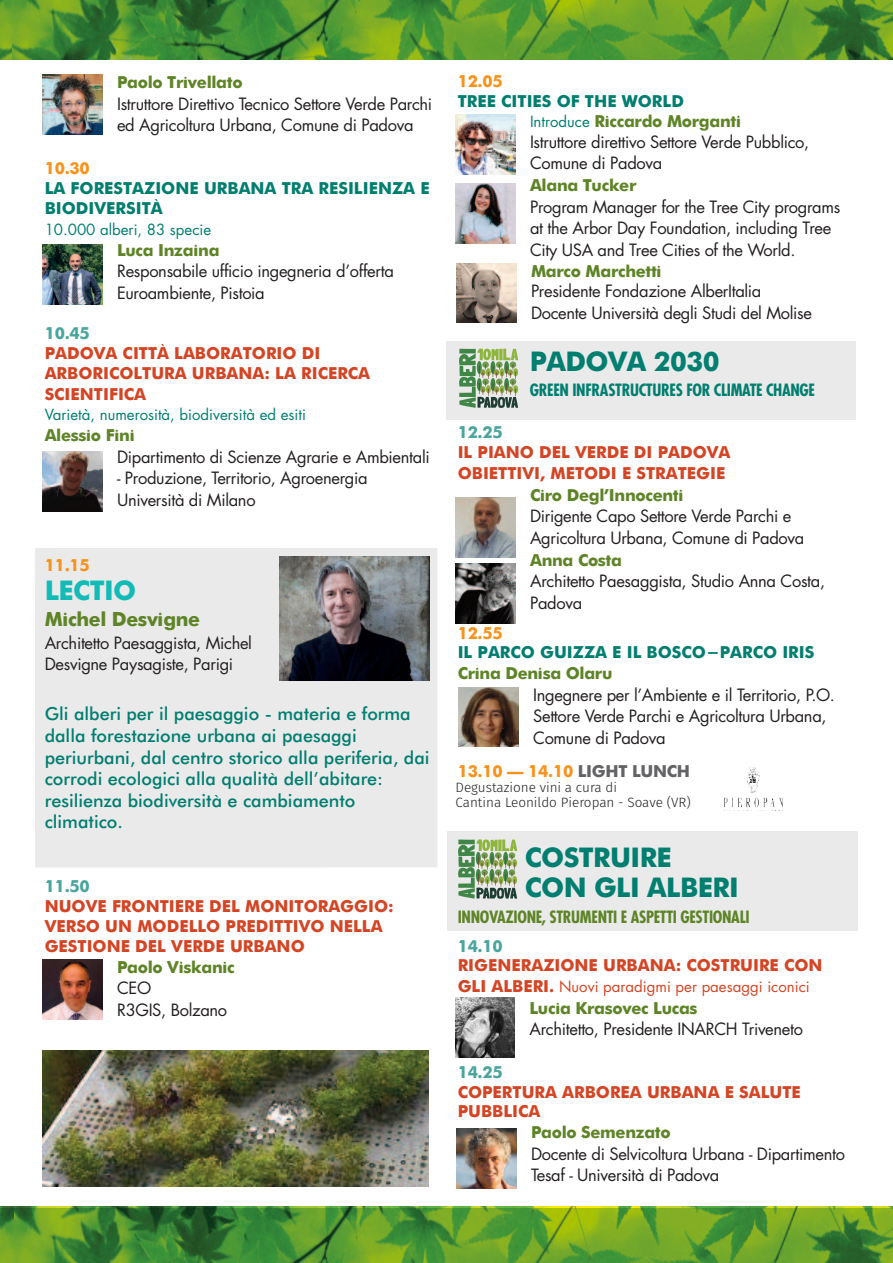
<style>
.page{position:relative;width:893px;height:1263px;background:#fff}
.page>*{position:absolute;margin:0;border:0;box-sizing:border-box;transform-origin:0 0}
.t1{font:700 27px/30px "Futura";letter-spacing:-.02em;color:#007e70}
.t2{font:700 27px "Futura";letter-spacing:-.02em;color:#13bbb6}
.t3{font:700 19.5px "Futura";letter-spacing:-.02em;color:#5e8427}
.t4{font:500 18px/21.6px "Futura BT";color:#007e70}
.t5{font:16.5px/21.6px "Futura";letter-spacing:-.02em;color:#231f20}
.t6{font:700 16.5px/19.8px "Futura";color:#d34524}
.t7{font:700 16.5px "Futura";letter-spacing:-.02em;color:#5e8427}
.t8{font:700 16.5px/20.9px "Futura";color:#007e70}
.t9{font:700 16.5px "Futura";letter-spacing:-.02em;color:#f7931d}
.t10{font:700 condensed 16.5px "Futura";letter-spacing:-.02em;color:#5e8427}
.t11{font:700 condensed 16.5px "Futura";letter-spacing:-.02em;color:#007e70}
.t12{font:700 16.5px "Futura";letter-spacing:-.02em;color:#4aa59d}
.t13{font:15px "Futura";color:#007e70}
.t14{font:15px "Futura";color:#d34524}
.t15{font:300 13.5px/15px "Fira Sans";color:#231f20}
.s1{font-weight:700;color:#007e70}
.s2{font-size:15px;color:#007e70}
.s3{font-weight:700;color:#5e8427}
.s4{color:#636366}
.s5{font-weight:700;font-size:16.5px}
</style>
<div class="page">
<div style="left:446px;top:341px;width:410px;height:79px;background:#eaeaea"></div>
<div style="left:448px;top:831px;width:410px;height:100px;background:#eaeaea"></div>
<div style="left:35px;top:548px;width:402px;height:319px;background:#eaeaea"></div>
<img style="left:43px;top:75px;width:59px;height:59px">
<img style="left:43px;top:245px;width:59px;height:59px">
<img style="left:43px;top:960px;width:59px;height:59px">
<img style="left:280px;top:557px;width:150px;height:123px">
<svg style="left:459px;top:349px;width:59px;height:59px"></svg>
<svg style="left:458px;top:839px;width:59px;height:60px"></svg>
<img style="left:459px;top:687px;width:59px;height:60px">
<img style="left:455px;top:998px;width:59px;height:59px">
<img style="left:455px;top:184px;width:60px;height:59px">
<img style="left:455px;top:115px;width:60px;height:60px">
<img style="left:456px;top:263px;width:60px;height:60px">
<img style="left:455px;top:498px;width:60px;height:59px">
<img style="left:456px;top:564px;width:59px;height:59px">
<img style="left:43px;top:452px;width:59px;height:59px">
<img style="left:0;top:1207px;width:13px;height:1px">
<div style="left:0;top:0;width:893px;height:60px;background:#007e70;opacity:.33"></div>
<div style="left:0;top:1208px;width:893px;height:55px;background:#007e70;opacity:.33"></div>
<img style="left:43px;top:1050px;width:385px;height:137px">
<img style="left:456px;top:1129px;width:60px;height:59px">
<img style="left:724px;top:767px;width:59px;height:44px">
<p class="t7" style="left:117px;top:76px;width:127px">Paolo Trivellato</p>
<p class="t5" style="left:117px;top:94px;width:317px">Istruttore Direttivo Tecnico Settore Verde Parchi ed Agricoltura Urbana, Comune di Padova</p>
<p class="t9" style="left:45px;top:161px;width:47px">10.30</p>
<p class="t8" style="left:45px;top:179px;width:386px">LA FORESTAZIONE URBANA TRA RESILIENZA E<br>BIODIVERSITÀ</p>
<p class="t13" style="left:45px;top:222px;width:168px">10.000 alberi, 83 specie</p>
<p class="t7" style="left:117px;top:243px;width:104px">Luca Inzaina</p>
<p class="t5" style="left:117px;top:262px;width:279px">Responsabile ufficio ingegneria d’offerta<br>Euroambiente, Pistoia</p>
<p class="t12" style="left:45px;top:327px;width:47px">10.45</p>
<p class="t6" style="left:45px;top:345px;width:327px;line-height:20.2px">PADOVA CITTÀ LABORATORIO DI<br>ARBORICOLTURA URBANA: LA RICERCA<br>SCIENTIFICA</p>
<p class="t13" style="left:45px;top:408px;width:263px">Varietà, numerosità, biodiversità ed esiti</p>
<p class="t7" style="left:45px;top:428px;width:92px">Alessio Fini</p>
<p class="t5" style="left:117px;top:447px;width:314px">Dipartimento di Scienze Agrarie e Ambientali</p>
<p class="t5" style="left:117px;top:469px;width:252px">- Produzione, Territorio, Agroenergia<br>Università di Milano</p>
<p class="t9" style="left:45px;top:558px;width:47px">11.15</p>
<h1 class="t2" style="left:45px;top:579px;width:93px">LECTIO</h1>
<p class="t3" style="left:45px;top:611px;width:157px">Michel Desvigne</p>
<p class="t5" style="left:45px;top:633px;width:209px">Architetto Paesaggista, Michel<br>Desvigne Paysagiste, Parigi</p>
<p class="t4" style="left:45px;top:703px;width:386px">Gli alberi per il paesaggio - materia e forma dalla forestazione urbana ai paesaggi periurbani, dal centro storico alla periferia, dai corrodi ecologici alla qualità dell’abitare: resilienza biodiversità e cambiamento climatico.</p>
<p class="t12" style="left:45px;top:880px;width:47px">11.50</p>
<p class="t6" style="left:45px;top:898px;width:351px">NUOVE FRONTIERE DEL MONITORAGGIO:<br>VERSO UN MODELLO PREDITTIVO NELLA<br>GESTIONE DEL VERDE URBANO</p>
<p class="t7" style="left:117px;top:960px;width:119px">Paolo Viskanic</p>
<p class="t5" style="left:117px;top:979px;width:112px">CEO<br>R3GIS, Bolzano</p>
<p class="t9" style="left:458px;top:75px;width:47px">12.05</p>
<p class="t5" style="left:530px;top:92px;width:281px;line-height:20.9px;text-indent:-72px"><span class="s1">TREE CITIES OF THE WORLD<br></span><span class="s2">Introduce</span> <span class="s3">Riccardo Morganti<br></span>Istruttore direttivo Settore Verde Pubblico,<br>Comune di Padova</p>
<p class="t7" style="left:530px;top:178px;width:108px">Alana Tucker</p>
<p class="t5" style="left:530px;top:197px;width:312px">Program Manager for the Tree City programs at the Arbor Day Foundation, including Tree<br>City USA and Tree Cities of the World.</p>
<p class="t7" style="left:531px;top:264px;width:132px">Marco Marchetti</p>
<p class="t5" style="left:531px;top:282px;width:283px">Presidente Fondazione AlberItalia<br>Docente Università degli Studi del Molise</p>
<h1 class="t1" style="left:530px;top:348px;width:191px">PADOVA 2030</h1>
<p class="t11" style="left:530px;top:383px;width:287px">GREEN INFRASTRUCTURES FOR CLIMATE CHANGE</p>
<p class="t12" style="left:458px;top:426px;width:47px">12.25</p>
<p class="t6" style="left:458px;top:443px;width:274px;line-height:20.9px">IL PIANO DEL VERDE DI PADOVA<br>OBIETTIVI, METODI E STRATEGIE</p>
<p class="t7" style="left:530px;top:488px;width:155px">Ciro Degl’Innocenti</p>
<p class="t5" style="left:530px;top:507px;width:276px">Dirigente Capo Settore Verde Parchi e<br>Agricoltura Urbana, Comune di Padova</p>
<p class="t7" style="left:530px;top:553px;width:93px">Anna Costa</p>
<p class="t5" style="left:530px;top:572px;width:297px">Architetto Paesaggista, Studio Anna Costa,<br>Padova</p>
<p class="t9" style="left:458px;top:626px;width:47px">12.55</p>
<p class="t8" style="left:458px;top:643px;width:358px">IL PARCO GUIZZA E IL BOSCO-PARCO IRIS</p>
<p class="t7" style="left:458px;top:666px;width:156px">Crina Denisa Olaru</p>
<p class="t5" style="left:533px;top:685px;width:303px">Ingegnere per l’Ambiente e il Territorio, P.O.<br>Settore Verde Parchi e Agricoltura Urbana,<br>Comune di Padova</p>
<p class="t9" style="left:458px;top:764px;width:234px">13.10 – 14.10 <span class="s4">LIGHT LUNCH</span></p>
<p class="t15" style="left:455px;top:779px;width:237px">Degustazione vini a cura di<br>Cantina Leonildo Pieropan - Soave (VR)</p>
<h1 class="t1" style="left:525px;top:844px;width:216px">COSTRUIRE<br>CON GLI ALBERI</h1>
<p class="t10" style="left:458px;top:910px;width:294px">INNOVAZIONE, STRUMENTI E ASPETTI GESTIONALI</p>
<p class="t12" style="left:458px;top:939px;width:47px">14.10</p>
<p class="t6" style="left:458px;top:957px;width:367px">RIGENERAZIONE URBANA: COSTRUIRE CON</p>
<p class="t14" style="left:458px;top:980px;width:354px"><span class="s5">GLI ALBERI.</span> Nuovi paradigmi per paesaggi iconici</p>
<p class="t7" style="left:529px;top:1001px;width:170px">Lucia Krasovec Lucas</p>
<p class="t5" style="left:529px;top:1020px;width:275px">Architetto, Presidente INARCH Triveneto</p>
<p class="t12" style="left:458px;top:1065px;width:47px">14.25</p>
<p class="t6" style="left:458px;top:1083px;width:345px">COPERTURA ARBOREA URBANA E SALUTE<br>PUBBLICA</p>
<p class="t7" style="left:531px;top:1125px;width:141px">Paolo Semenzato</p>
<p class="t5" style="left:531px;top:1144px;width:316px">Docente di Selvicoltura Urbana - Dipartimento<br>Tesaf - Università di Padova</p>
</div>
